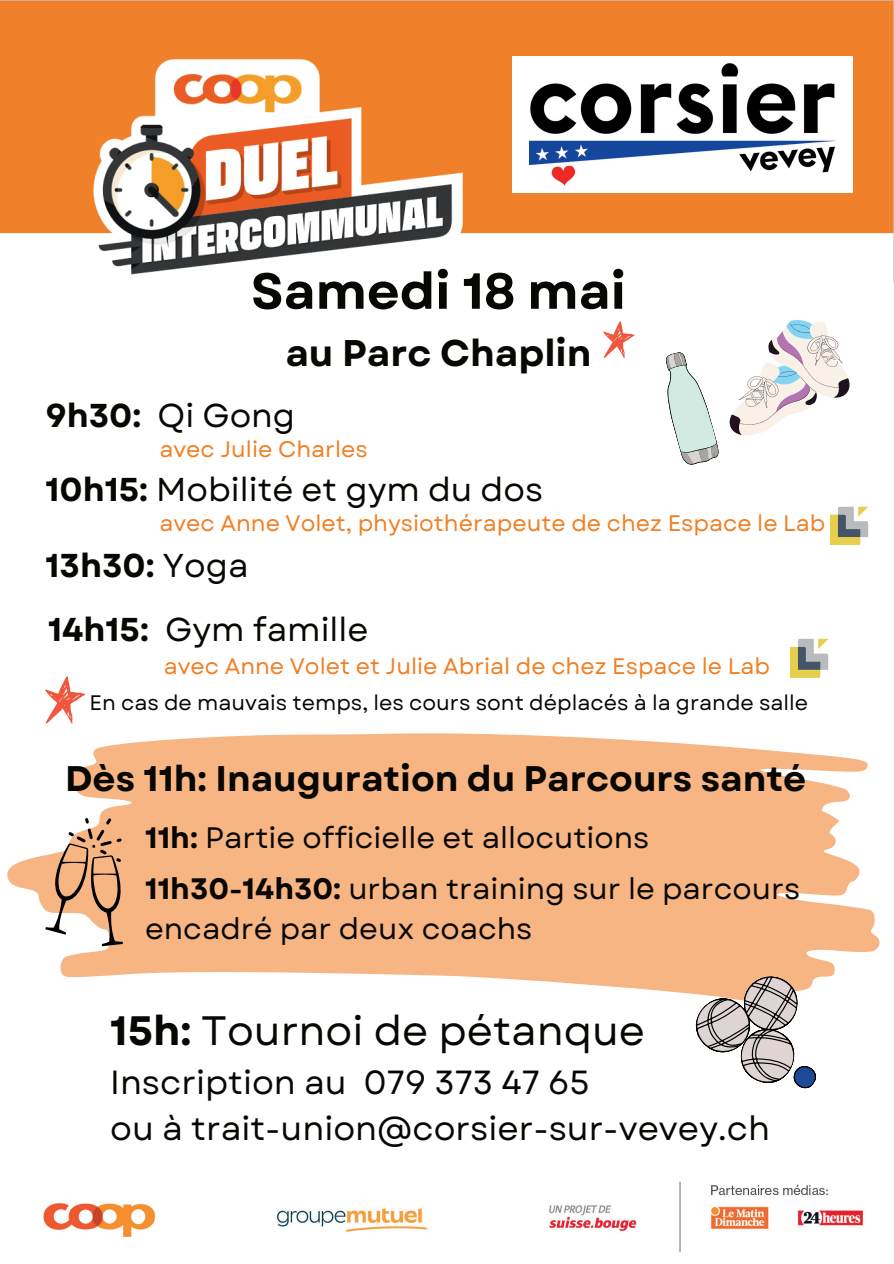
<style>
.page{position:relative;width:894px;height:1264px;background:#fff}
.page>*{position:absolute;margin:0;border:0;box-sizing:border-box;transform-origin:0 0}
.t1{font:700 50.55px "Garet";color:#080704}
.t2{font:41.1px "Garet";color:#080704}
.t3{font:700 37.05px "Garet";color:#080704}
.t4{font:700 35.55px "Garet";color:#080704}
.t5{font:33.45px/45.8px "Garet";color:#080704}
.t6{font:33px "Garet";color:#080704}
.t7{font:700 33px "Garet";color:#080704}
.t8{font:29.55px/50.6px "Garet";color:#080704}
.t9{font:22.5px "Garet";color:#f17e22}
.t10{font:21px "Garet";color:#080704}
.s1{font-weight:700}
.s2{font-weight:400}
</style>
<div class="page">
<img style="left:0;top:0;width:893px;height:275px">
<img style="left:43px;top:1181px;width:820px;height:71px">
<svg style="left:603px;top:321px;width:31px;height:37px"></svg>
<svg style="left:45px;top:676px;width:40px;height:47px"></svg>
<svg style="left:729px;top:320px;width:121px;height:115px"></svg>
<svg style="left:666px;top:352px;width:52px;height:112px"></svg>
<img style="left:830px;top:506px;width:39px;height:39px">
<img style="left:790px;top:639px;width:39px;height:39px">
<svg style="left:7px;top:733px;width:872px;height:259px;fill:#f6b583"></svg>
<svg style="left:673px;top:972px;width:148px;height:117px"></svg>
<svg style="left:45px;top:818px;width:78px;height:128px"></svg>
<img style="left:512px;top:57px;width:340px;height:136px">
<h1 class="t1" style="left:251px;top:259px;width:376px">Samedi 18 mai</h1>
<h3 class="t3" style="left:285px;top:330px;width:308px">au Parc Chaplin</h3>
<h3 class="t6" style="left:45px;top:395px;width:251px"><span class="s1">9h30:</span> Qi Gong</h3>
<p class="t9" style="left:159px;top:435px;width:209px">avec Julie Charles</p>
<h3 class="t6" style="left:45px;top:468px;width:499px"><span class="s1">10h15:</span> Mobilité et gym du dos</h3>
<p class="t9" style="left:159px;top:509px;width:667px">avec Anne Volet, physiothérapeute de chez Espace le Lab</p>
<h3 class="t7" style="left:45px;top:544px;width:204px">13h30: <span class="s2">Yoga</span></h3>
<h3 class="t6" style="left:48px;top:609px;width:322px"><span class="s1">14h15:</span> Gym famille</h3>
<p class="t9" style="left:164px;top:652px;width:607px">avec Anne Volet et Julie Abrial de chez Espace le Lab</p>
<p class="t10" style="left:89px;top:689px;width:720px">En cas de mauvais temps, les cours sont déplacés à la grande salle</p>
<h3 class="t4" style="left:65px;top:756px;width:742px">Dès 11h: Inauguration du Parcours santé</h3>
<h3 class="t8" style="left:145px;top:813px;width:656px"><span class="s1">11h:</span> Partie officielle et allocutions<br><span class="s1">11h30-14h30:</span> urban training sur le parcours</h3>
<h3 class="t8" style="left:145px;top:904px;width:389px">encadré par deux coachs</h3>
<h2 class="t2" style="left:110px;top:1005px;width:536px"><span class="s1">15h:</span> Tournoi de pétanque</h2>
<h3 class="t5" style="left:110px;top:1060px;width:661px">Inscription au 079 373 47 65<br>ou à trait-union@corsier-sur-vevey.ch</h3>
</div>
